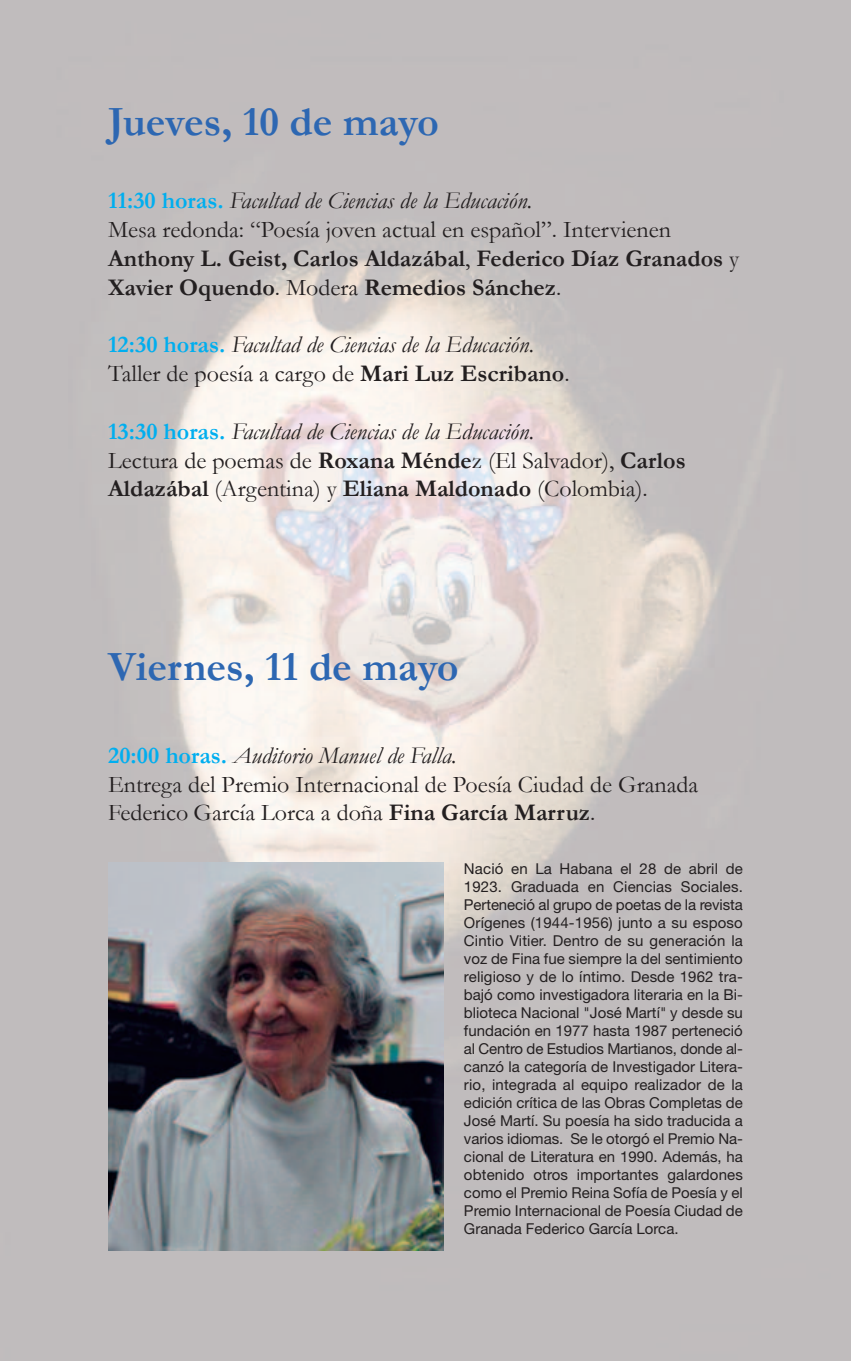
<style>
.page{position:relative;width:851px;height:1361px;background:#fff}
.page>*{position:absolute;margin:0;border:0;box-sizing:border-box;transform-origin:0 0}
.t1{font:700 42px "Garamond";color:#2d67b2}
.t2{font:24px/28.8px "Garamond";color:#231f20}
.t3{font:700 24px/28.8px "Garamond";color:#231f20}
.t4{font:italic 24px/28.8px "Garamond";color:#231f20}
.t5{font:15px/18px "Helvetica Neue";color:#231f20;text-align:justify}
.s1{color:#00aeef}
.s2{font-weight:400;font-style:italic}
.s3{font-weight:400}
.s4{font-weight:700;font-style:normal;color:#00aeef}
.s5{font-style:normal}
.s6{font-weight:700;font-style:normal}
.s7{font-weight:700;color:#00aeef}
.s8{font-style:italic}
.s9{font-weight:700}
</style>
<div class="page">
<img style="left:0;top:0;width:850px;height:1361px">
<img style="left:108px;top:862px;width:335px;height:388px">
<h1 class="t1" style="left:108px;top:99px;width:332px">Jueves, 10 de mayo</h1>
<h2 class="t3" style="left:108px;top:187px;width:632px"><span class="s1">11:30 horas.</span> <span class="s2">Facultad de Ciencias de la Educación.<br></span><span class="s3">Mesa redonda: “Poesía joven actual en español”. Intervienen </span>Anthony L. Geist, Carlos Aldazábal<span class="s3">,</span> Federico Díaz Granados <span class="s3">y </span>Xavier Oquendo<span class="s3">. Modera</span> Remedios Sánchez<span class="s3">.</span></h2>
<h2 class="t4" style="left:108px;top:331px;width:463px"><span class="s4">12:30 horas.</span> Facultad de Ciencias de la Educación.<br><span class="s5">Taller de poesía a cargo de</span> <span class="s6">Mari Luz Escribano</span><span class="s5">.</span></h2>
<h2 class="t2" style="left:108px;top:417px;width:579px"><span class="s7">13:30 horas.</span> <span class="s8">Facultad de Ciencias de la Educación.<br></span>Lectura de poemas de <span class="s9">Roxana Ménde</span>z (El Salvador), <span class="s9">Carlos<br>Aldazábal</span> (Argentina) y <span class="s9">Eliana Maldonado</span> (Colombia).</h2>
<h1 class="t1" style="left:108px;top:643px;width:352px">Viernes, 11 de mayo</h1>
<h2 class="t2" style="left:108px;top:741px;width:591px"><span class="s7">20:00 horas.</span> <span class="s8">Auditorio Manuel de Falla.<br></span>Entrega del Premio Internacional de Poesía Ciudad de Granada<br>Federico García Lorca a doña <span class="s9">Fina García Marruz</span>.</h2>
<p class="t5" style="left:464px;top:861px;width:280px">Nació en La Habana el 28 de abril de 1923. Graduada en Ciencias Sociales.<br>Perteneció al grupo de poetas de la revista Orígenes (1944-1956) junto a su esposo Cintio Vitier. Dentro de su generación la voz de Fina fue siempre la del sentimiento religioso y de lo íntimo. Desde 1962 tra&shy;bajó como investigadora literaria en la Bi&shy;blioteca Nacional "José Martí" y desde su fundación en 1977 hasta 1987 perteneció al Centro de Estudios Martianos, donde al&shy;canzó la categoría de Investigador Litera&shy;rio, integrada al equipo realizador de la edición crítica de las Obras Completas de José Martí. Su poesía ha sido traducida a varios idiomas. Se le otorgó el Premio Na&shy;cional de Literatura en 1990. Además, ha obtenido otros importantes galardones como el Premio Reina Sofía de Poesía y el Premio Internacional de Poesía Ciudad de Granada Federico García Lorca.</p>
</div>
